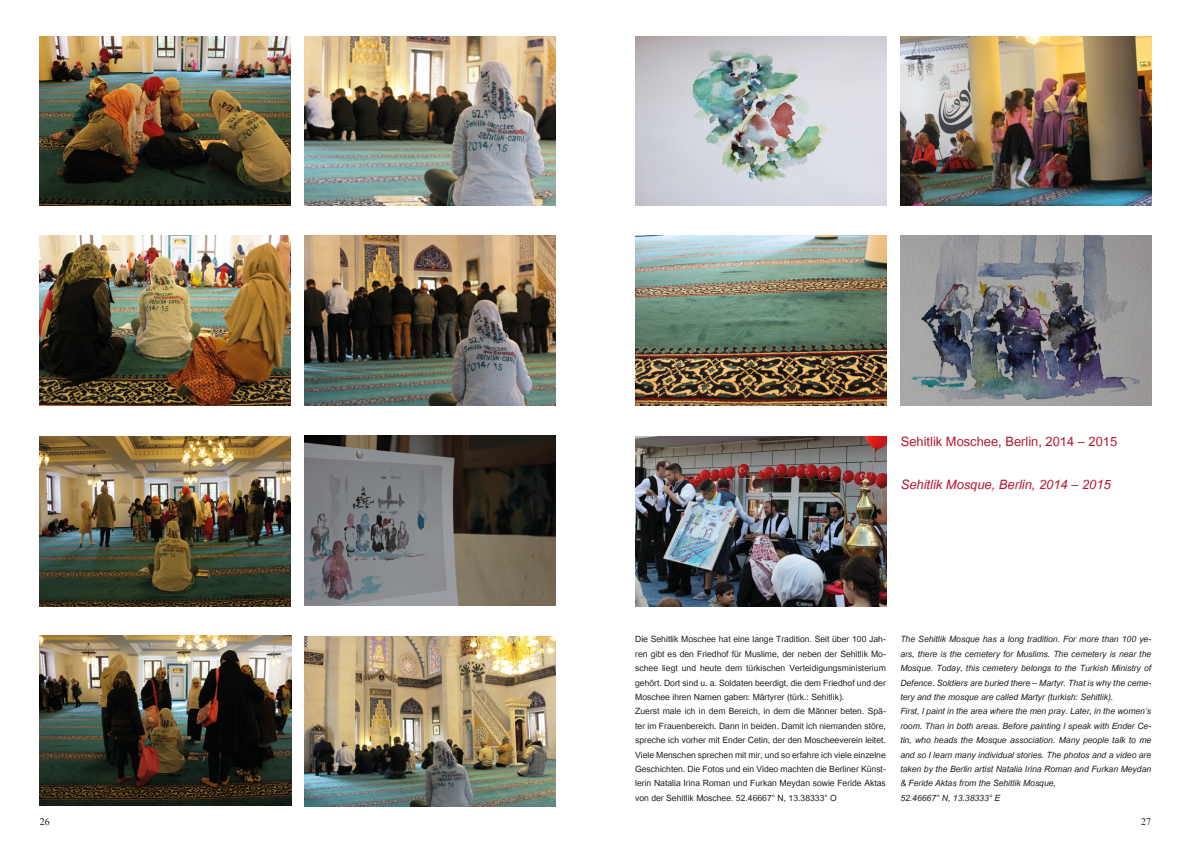
<style>
.page{position:relative;width:1191px;height:842px;background:#fff}
.page>*{position:absolute;margin:0;border:0;box-sizing:border-box;transform-origin:0 0}
.t1{font:18px "Utsaah";color:#b6152e}
.t2{font:italic 18px "Utsaah";color:#b6152e}
.t3{font:12px/14.4px "Utsaah";color:#1d1d1b;text-align:justify}
.t4{font:italic 12px/14.4px "Utsaah";color:#1d1d1b;text-align:justify}
.t5{font:10px "Times New Roman";color:#1d1d1b}
</style>
<div class="page">
<img style="left:305px;top:636px;width:251px;height:170px">
<img style="left:39px;top:436px;width:251px;height:170px">
<img style="left:305px;top:235px;width:251px;height:170px">
<img style="left:39px;top:636px;width:252px;height:170px">
<img style="left:40px;top:36px;width:251px;height:170px">
<img style="left:305px;top:436px;width:251px;height:170px">
<img style="left:305px;top:36px;width:251px;height:170px">
<img style="left:39px;top:236px;width:251px;height:169px">
<img style="left:635px;top:437px;width:251px;height:169px">
<img style="left:635px;top:235px;width:251px;height:170px">
<img style="left:635px;top:36px;width:251px;height:170px">
<img style="left:900px;top:236px;width:251px;height:169px">
<img style="left:900px;top:36px;width:251px;height:170px">
<p class="t1" style="left:900px;top:433px;width:218px">Sehitlik Moschee, Berlin, 2014 – 2015</p>
<p class="t2" style="left:900px;top:476px;width:211px">Sehitlik Mosque, Berlin, 2014 – 2015</p>
<p class="t3" style="left:635px;top:633px;width:252px">Die Sehitlik Moschee hat eine lange Tradition. Seit über 100 Jah&shy;ren gibt es den Friedhof für Muslime, der neben der Sehitlik Mo&shy;schee liegt und heute dem türkischen Verteidigungsministerium gehört. Dort sind u. a. Soldaten beerdigt, die dem Friedhof und der Moschee ihren Namen gaben: Märtyrer (türk.: Sehitlik).</p>
<p class="t3" style="left:635px;top:705px;width:252px">Zuerst male ich in dem Bereich, in dem die Männer beten. Spä&shy;ter im Frauenbereich. Dann in beiden. Damit ich niemanden störe, spreche ich vorher mit Ender Cetin, der den Moscheeverein leitet.<br>Viele Menschen sprechen mit mir, und so erfahre ich viele einzelne Geschichten. Die Fotos und ein Video machten die Berliner Künst&shy;lerin Natalia Irina Roman und Furkan Meydan sowie Feride Aktas von der Sehitlik Moschee. 52.46667° N, 13.38333° O</p>
<p class="t4" style="left:900px;top:633px;width:252px">The Sehitlik Mosque has a long tradition. For more than 100 ye&shy;ars, there is the cemetery for Muslims. The cemetery is near the Mosque. Today, this cemetery belongs to the Turkish Ministry of Defence. Soldiers are buried there – Martyr. That is why the ceme&shy;tery and the mosque are called Martyr (turkish: Sehitlik).</p>
<p class="t4" style="left:900px;top:705px;width:252px">First, I paint in the area where the men pray. Later, in the women‘s room. Than in both areas. Before painting I speak with Ender Ce&shy;tin, who heads the Mosque association. Many people talk to me and so I learn many individual stories. The photos and a video are taken by the Berlin artist Natalia Irina Roman and Furkan Meydan &amp; Feride Aktas from the Sehitlik Mosque,</p>
<p class="t4" style="left:900px;top:791px;width:101px">52.46667° N, 13.38333° E</p>
<p class="t5" style="left:40px;top:815px;width:11px">26</p>
<p class="t5" style="left:1141px;top:815px;width:11px">27</p>
</div>
